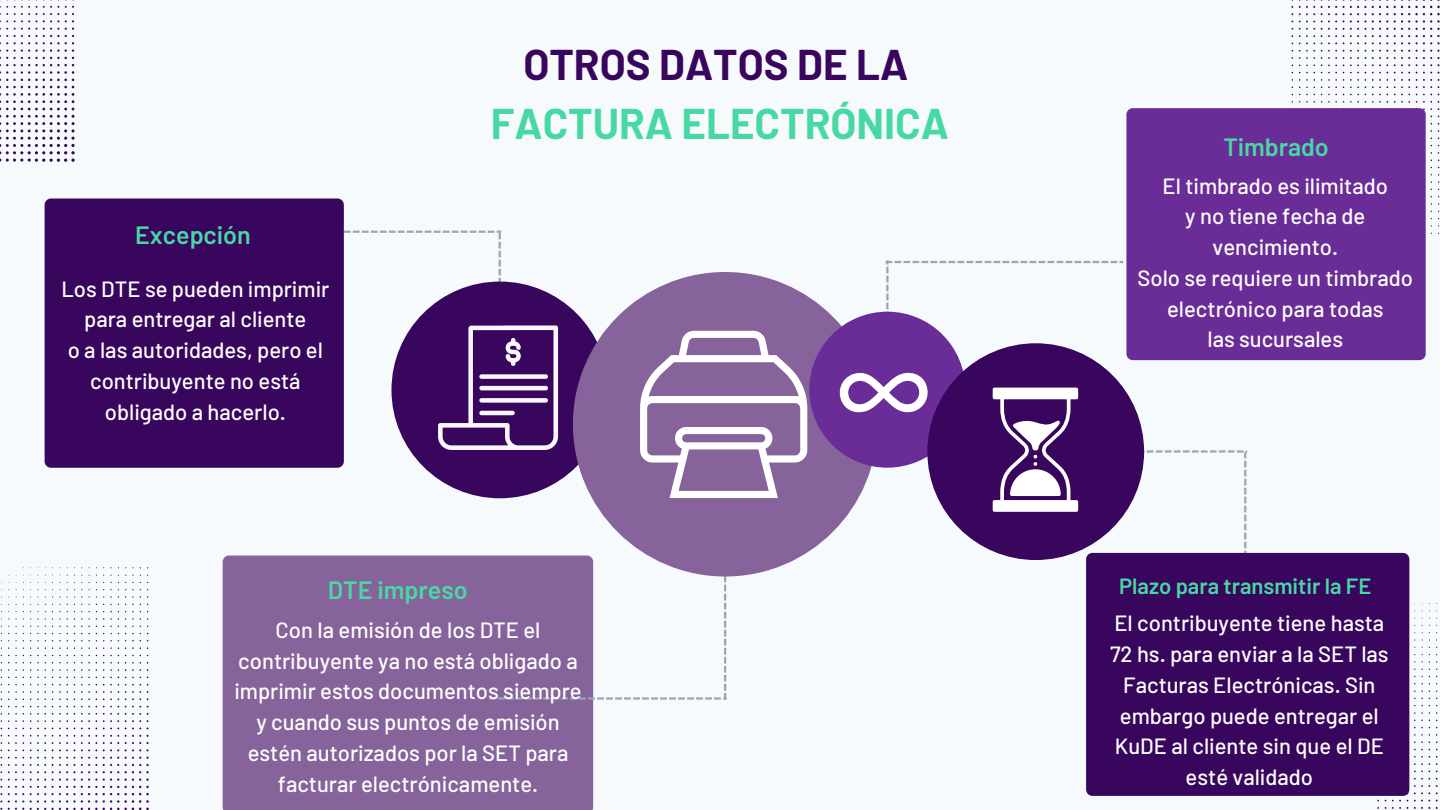
<style>
.page{position:relative;width:1440px;height:810px;background:#f6fafd}
.page>*{position:absolute;margin:0;border:0;box-sizing:border-box;transform-origin:0 0}
.t1{font:700 42px "Barlow";color:#48d8a4}
.t2{font:700 42px "Barlow";color:#38065d}
.t3{font:600 25px "Barlow";color:#48d8a4}
.t4{font:500 22px/30.8px "Barlow";color:#fff;text-align:center}
.t5{font:600 22px "Barlow";color:#48d8a4}
</style>
<div class="page">
<svg style="left:132px;top:757px;width:17px;height:53px"></svg>
<svg style="left:58px;top:779px;width:18px;height:31px"></svg>
<svg style="left:81px;top:757px;width:46px;height:53px"></svg>
<svg style="left:30px;top:779px;width:24px;height:31px"></svg>
<svg style="left:103px;top:735px;width:16px;height:16px"></svg>
<svg style="left:0;top:779px;width:2px;height:16px"></svg>
<svg style="left:52px;top:757px;width:23px;height:16px"></svg>
<svg style="left:81px;top:735px;width:16px;height:16px"></svg>
<svg style="left:8px;top:779px;width:16px;height:31px"></svg>
<svg style="left:30px;top:757px;width:16px;height:16px"></svg>
<svg style="left:103px;top:713px;width:16px;height:9px"></svg>
<svg style="left:125px;top:706px;width:24px;height:45px"></svg>
<svg style="left:52px;top:735px;width:16px;height:16px"></svg>
<svg style="left:8px;top:757px;width:16px;height:16px"></svg>
<svg style="left:30px;top:735px;width:16px;height:16px"></svg>
<svg style="left:81px;top:713px;width:16px;height:9px"></svg>
<svg style="left:125px;top:684px;width:16px;height:16px"></svg>
<svg style="left:103px;top:684px;width:9px;height:16px"></svg>
<svg style="left:59px;top:713px;width:9px;height:9px"></svg>
<svg style="left:8px;top:735px;width:16px;height:9px"></svg>
<svg style="left:37px;top:713px;width:9px;height:9px"></svg>
<svg style="left:81px;top:691px;width:9px;height:9px"></svg>
<svg style="left:132px;top:662px;width:9px;height:9px"></svg>
<svg style="left:59px;top:691px;width:9px;height:9px"></svg>
<svg style="left:103px;top:662px;width:9px;height:9px"></svg>
<svg style="left:8px;top:713px;width:16px;height:9px"></svg>
<svg style="left:81px;top:640px;width:9px;height:9px"></svg>
<svg style="left:57px;top:28px;width:18px;height:134px"></svg>
<svg style="left:34px;top:28px;width:19px;height:134px"></svg>
<svg style="left:65px;top:0;width:9px;height:22px"></svg>
<svg style="left:57px;top:0;width:2px;height:22px"></svg>
<svg style="left:0;top:28px;width:31px;height:134px"></svg>
<svg style="left:36px;top:0;width:16px;height:22px"></svg>
<svg style="left:14px;top:0;width:16px;height:22px"></svg>
<svg style="left:0;top:0;width:8px;height:22px"></svg>
<svg style="left:1414px;top:800px;width:16px;height:9px"></svg>
<svg style="left:1399px;top:800px;width:9px;height:9px"></svg>
<svg style="left:1436px;top:778px;width:2px;height:16px"></svg>
<svg style="left:1385px;top:800px;width:9px;height:9px"></svg>
<svg style="left:1414px;top:778px;width:16px;height:16px"></svg>
<svg style="left:1436px;top:756px;width:2px;height:16px"></svg>
<svg style="left:1414px;top:756px;width:9px;height:9px"></svg>
<svg style="left:1414px;top:734px;width:9px;height:9px"></svg>
<svg style="left:1414px;top:683px;width:9px;height:9px"></svg>
<svg style="left:1430px;top:0;width:10px;height:44px"></svg>
<svg style="left:1415px;top:0;width:10px;height:44px"></svg>
<svg style="left:1401px;top:0;width:9px;height:44px"></svg>
<svg style="left:1430px;top:50px;width:10px;height:16px"></svg>
<svg style="left:1386px;top:0;width:10px;height:44px"></svg>
<svg style="left:1321px;top:0;width:16px;height:15px"></svg>
<svg style="left:1372px;top:0;width:9px;height:44px"></svg>
<svg style="left:1416px;top:50px;width:9px;height:16px"></svg>
<svg style="left:1408px;top:50px;width:2px;height:16px"></svg>
<svg style="left:1299px;top:0;width:16px;height:15px"></svg>
<svg style="left:1394px;top:50px;width:9px;height:16px"></svg>
<svg style="left:1430px;top:72px;width:10px;height:16px"></svg>
<svg style="left:1342px;top:0;width:25px;height:44px"></svg>
<svg style="left:1386px;top:50px;width:2px;height:16px"></svg>
<svg style="left:1372px;top:50px;width:9px;height:16px"></svg>
<svg style="left:1416px;top:72px;width:9px;height:16px"></svg>
<svg style="left:1321px;top:28px;width:16px;height:16px"></svg>
<svg style="left:1394px;top:72px;width:9px;height:16px"></svg>
<svg style="left:1408px;top:72px;width:2px;height:16px"></svg>
<svg style="left:1350px;top:50px;width:9px;height:16px"></svg>
<svg style="left:1328px;top:50px;width:9px;height:9px"></svg>
<svg style="left:1299px;top:28px;width:16px;height:16px"></svg>
<svg style="left:1386px;top:72px;width:2px;height:16px"></svg>
<svg style="left:1423px;top:101px;width:9px;height:9px"></svg>
<svg style="left:1372px;top:72px;width:9px;height:16px"></svg>
<svg style="left:1299px;top:50px;width:16px;height:9px"></svg>
<svg style="left:1350px;top:79px;width:9px;height:9px"></svg>
<svg style="left:1328px;top:79px;width:9px;height:9px"></svg>
<svg style="left:1430px;top:123px;width:2px;height:16px"></svg>
<svg style="left:1306px;top:79px;width:9px;height:9px"></svg>
<div style="left:45px;top:199px;width:299px;height:269px;background:#38065d;border-radius:6px"></div>
<svg style="left:344px;top:231px;width:157px;height:81px"></svg>
<div style="left:391px;top:282px;width:217px;height:216px;background:#38065d;border-radius:50%"></div>
<div style="left:573px;top:272px;width:304px;height:305px;background:#86649b;border-radius:50%"></div>
<div style="left:809px;top:312px;width:156px;height:156px;background:#6a2d97;border-radius:50%"></div>
<svg style="left:1129px;top:450px;width:118px;height:103px"></svg>
<div style="left:927px;top:343px;width:217px;height:217px;background:#38065d;border-radius:50%"></div>
<div style="left:223px;top:556px;width:370px;height:254px;background:#86649b"></div>
<div style="left:1126px;top:108px;width:300px;height:252px;background:#6a2d97;border-radius:6px"></div>
<div style="left:1086px;top:553px;width:323px;height:243px;background:#38065d;border-radius:6px"></div>
<svg style="left:438px;top:325px;width:120px;height:125px"></svg>
<svg style="left:640px;top:331px;width:167px;height:167px"></svg>
<svg style="left:839px;top:260px;width:284px;height:252px"></svg>
<svg style="left:489px;top:540px;width:238px;height:160px"></svg>
<p class="t3" style="left:135px;top:219px;width:117px">Excepción</p>
<p class="t4" style="left:61px;top:272px;width:269px">Los DTE se pueden imprimir para entregar al cliente<br>o a las autoridades, pero el contribuyente no está obligado a hacerlo.</p>
<h1 class="t2" style="left:523px;top:38px;width:386px">OTROS DATOS DE LA</h1>
<h1 class="t1" style="left:491px;top:97px;width:460px">FACTURA ELECTRÓNICA</h1>
<p class="t3" style="left:328px;top:574px;width:141px">DTE impreso</p>
<p class="t3" style="left:1223px;top:131px;width:107px">Timbrado</p>
<p class="t4" style="left:1138px;top:170px;width:277px">El timbrado es ilimitado<br>y no tiene fecha de vencimiento.<br>Solo se requiere un timbrado electrónico para todas<br>las sucursales</p>
<p class="t5" style="left:1119px;top:572px;width:254px">Plazo para transmitir la FE</p>
<p class="t4" style="left:234px;top:614px;width:349px">Con la emisión de los DTE el contribuyente ya no está obligado a imprimir estos documentos siempre y cuando sus puntos de emisión estén autorizados por la SET para facturar electrónicamente.</p>
<p class="t4" style="left:1110px;top:607px;width:280px">El contribuyente tiene hasta<br>72 hs. para enviar a la SET las<br>Facturas Electrónicas. Sin embargo puede entregar el<br>KuDE al cliente sin que el DE esté validado</p>
</div>
